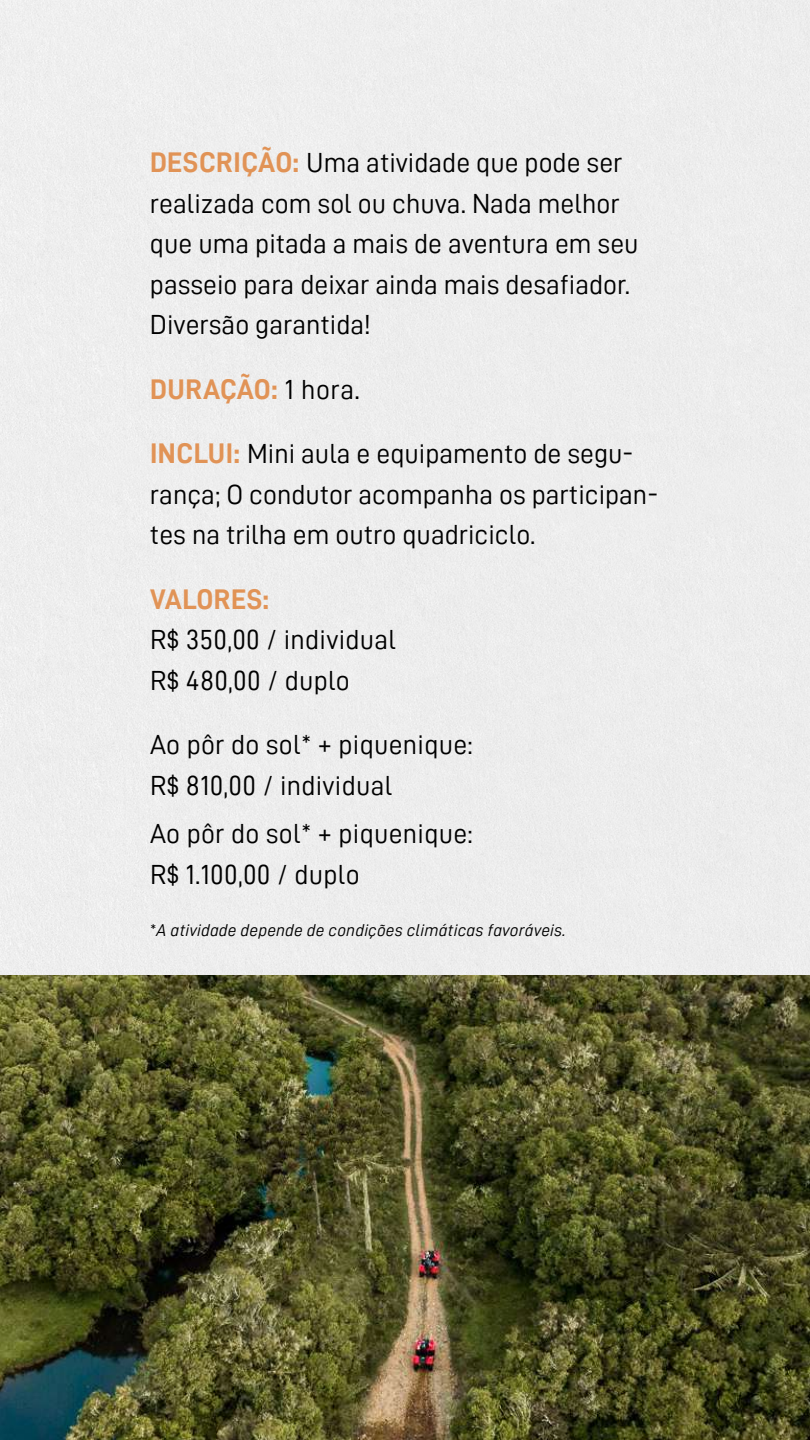
<style>
.page{position:relative;width:810px;height:1440px;background:#fff}
.page>*{position:absolute;margin:0;border:0;box-sizing:border-box;transform-origin:0 0}
.t1{font:28.5px "D DIN Bold";letter-spacing:.01em;color:#e19356}
.t2{font:27.75px/40.5px "D DIN";color:#000}
.t3{font:17.25px "D DIN Italic";letter-spacing:.01em;color:#000}
.s1{font-family:"D DIN Bold";font-size:28.5px;color:#e19356}
.s2{font-family:"D DIN";font-size:27.75px;color:#000}
.s3{font-family:"D DIN";color:#000}
.s4{font-family:"D DIN"}
</style>
<div class="page">
<div style="left:0;top:0;width:810px;height:975px;background:#ededed"></div>
<img style="left:0;top:975px;width:810px;height:465px">
<p class="t2" style="left:150px;top:142px;width:490px"><span class="s1">DESCRIÇÃO:</span> Uma atividade que pode ser realizada com sol ou chuva. Nada melhor que uma pitada a mais de aventura em seu passeio para deixar ainda mais desafiador.<br>Diversão garantida!</p>
<p class="t1" style="left:150px;top:373px;width:212px">DURAÇÃO: <span class="s2">1 hora</span><span class="s3">.</span></p>
<p class="t2" style="left:150px;top:433px;width:510px"><span class="s1">INCLUI:</span> Mini aula e equipamento de segu&shy;rança; O condutor acompanha os participan&shy;tes na trilha em outro quadriciclo.</p>
<p class="t1" style="left:150px;top:583px;width:120px">VALORES:</p>
<p class="t2" style="left:150px;top:619px;width:248px">R$ 350,00 / individual<br>R$ 480,00 / duplo</p>
<p class="t2" style="left:150px;top:724px;width:324px">Ao pôr do sol* + piquenique:<br>R$ 810,00 / individual</p>
<p class="t2" style="left:150px;top:813px;width:324px">Ao pôr do sol* + piquenique:<br>R$ 1.100,00 / duplo</p>
<p class="t3" style="left:150px;top:921px;width:418px"><span class="s4">*</span>A atividade depende de condições climáticas favoráveis.</p>
</div>
